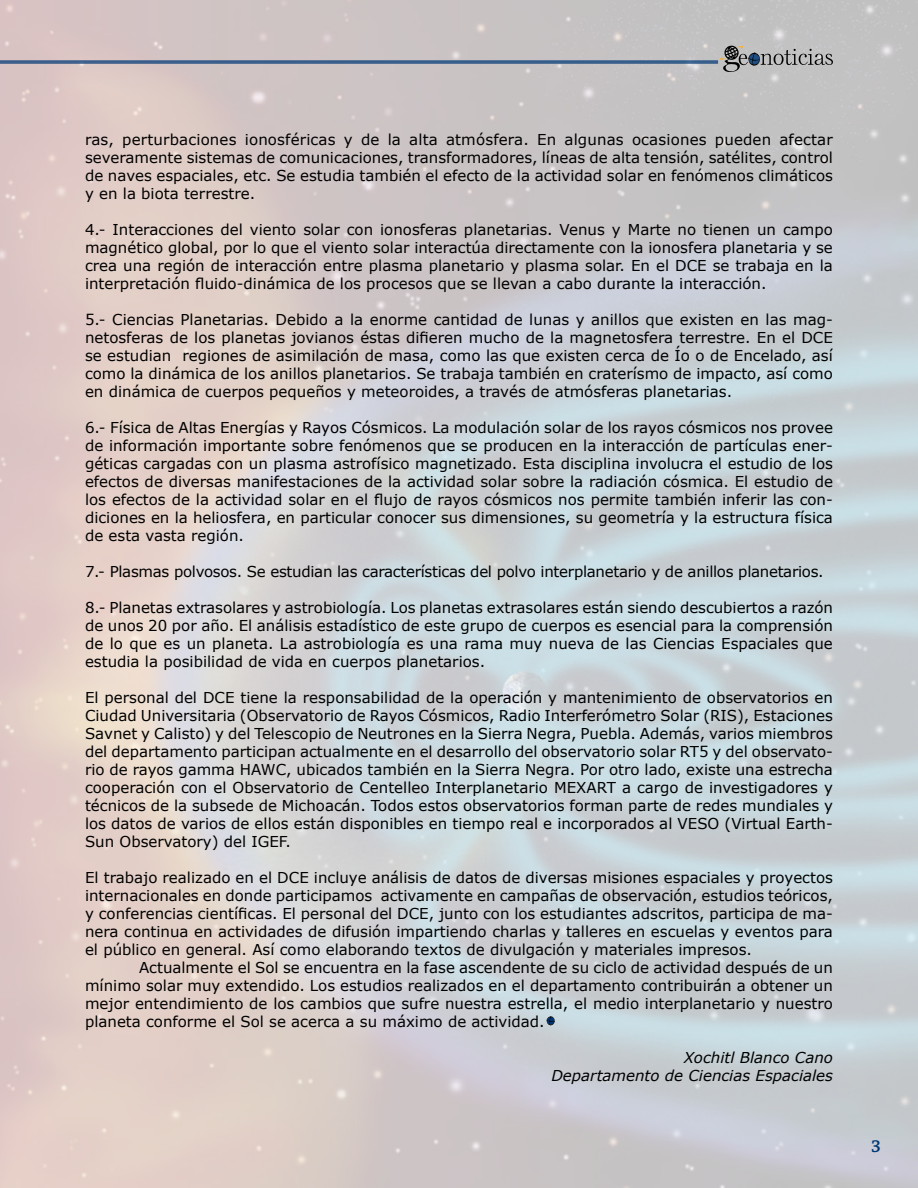
<style>
.page{position:relative;width:918px;height:1188px;background:#fff}
.page>*{position:absolute;margin:0;border:0;box-sizing:border-box;transform-origin:0 0}
.t1{font:600 18px "Chaparral Pro";color:#003876}
.t2{font:15px/18px "Verdana";color:#000;text-align:justify}
.t3{font:15px "Verdana";letter-spacing:-.02em;color:#000}
.t4{font:italic 15px/18px "Verdana";color:#000;text-align:right}
</style>
<div class="page">
<img style="left:0;top:0;width:918px;height:1188px">
<hr style="left:0;top:61px;width:718px;height:1px;background:#003876">
<hr style="left:0;top:62px;width:718px;height:1px;background:#003876">
<hr style="left:0;top:63px;width:718px;height:1px;background:#003876">
<svg style="left:719px;top:45px;width:114px;height:27px;background:#9f9fa0"></svg>
<svg style="left:546px;top:1016px;width:10px;height:11px"></svg>
<p class="t2" style="left:85px;top:130px;width:749px">ras, perturbaciones ionosféricas y de la alta atmósfera. En algunas ocasiones pueden afectar severamente sistemas de comunicaciones, transformadores, líneas de alta tensión, satélites, control de naves espaciales, etc. Se estudia también el efecto de la actividad solar en fenómenos climáticos y en la biota terrestre.</p>
<p class="t2" style="left:85px;top:220px;width:749px">4.- Interacciones del viento solar con ionosferas planetarias. Venus y Marte no tienen un campo magnético global, por lo que el viento solar interactúa directamente con la ionosfera planetaria y se crea una región de interacción entre plasma planetario y plasma solar. En el DCE se trabaja en la interpretación fluido-dinámica de los procesos que se llevan a cabo durante la interacción.</p>
<p class="t2" style="left:85px;top:310px;width:749px">5.- Ciencias Planetarias. Debido a la enorme cantidad de lunas y anillos que existen en las mag&shy;netosferas de los planetas jovianos éstas difieren mucho de la magnetosfera terrestre. En el DCE se estudian regiones de asimilación de masa, como las que existen cerca de Ío o de Encelado, así como la dinámica de los anillos planetarios. Se trabaja también en craterísmo de impacto, así como en dinámica de cuerpos pequeños y meteoroides, a través de atmósferas planetarias.</p>
<p class="t2" style="left:85px;top:418px;width:749px">6.- Física de Altas Energías y Rayos Cósmicos. La modulación solar de los rayos cósmicos nos provee de información importante sobre fenómenos que se producen en la interacción de partículas ener&shy;géticas cargadas con un plasma astrofísico magnetizado. Esta disciplina involucra el estudio de los efectos de diversas manifestaciones de la actividad solar sobre la radiación cósmica. El estudio de los efectos de la actividad solar en el flujo de rayos cósmicos nos permite también inferir las con&shy;diciones en la heliosfera, en particular conocer sus dimensiones, su geometría y la estructura física de esta vasta región.</p>
<p class="t3" style="left:85px;top:562px;width:740px">7.- Plasmas polvosos. Se estudian las características del polvo interplanetario y de anillos planetarios.</p>
<p class="t2" style="left:85px;top:598px;width:750px">8.- Planetas extrasolares y astrobiología. Los planetas extrasolares están siendo descubiertos a razón de unos 20 por año. El análisis estadístico de este grupo de cuerpos es esencial para la comprensión de lo que es un planeta. La astrobiología es una rama muy nueva de las Ciencias Espaciales que estudia la posibilidad de vida en cuerpos planetarios.</p>
<p class="t2" style="left:85px;top:688px;width:749px">El personal del DCE tiene la responsabilidad de la operación y mantenimiento de observatorios en Ciudad Universitaria (Observatorio de Rayos Cósmicos, Radio Interferómetro Solar (RIS), Estaciones Savnet y Calisto) y del Telescopio de Neutrones en la Sierra Negra, Puebla. Además, varios miembros del departamento participan actualmente en el desarrollo del observatorio solar RT5 y del observato&shy;rio de rayos gamma HAWC, ubicados también en la Sierra Negra. Por otro lado, existe una estrecha cooperación con el Observatorio de Centelleo Interplanetario MEXART a cargo de investigadores y técnicos de la subsede de Michoacán. Todos estos observatorios forman parte de redes mundiales y los datos de varios de ellos están disponibles en tiempo real e incorporados al VESO (Virtual Earth-Sun Observatory) del IGEF.</p>
<p class="t2" style="left:85px;top:868px;width:749px">El trabajo realizado en el DCE incluye análisis de datos de diversas misiones espaciales y proyectos internacionales en donde participamos activamente en campañas de observación, estudios teóricos, y conferencias científicas. El personal del DCE, junto con los estudiantes adscritos, participa de ma&shy;nera continua en actividades de difusión impartiendo charlas y talleres en escuelas y eventos para el público en general. Así como elaborando textos de divulgación y materiales impresos.</p>
<p class="t2" style="left:85px;top:958px;width:749px;text-indent:54px">Actualmente el Sol se encuentra en la fase ascendente de su ciclo de actividad después de un mínimo solar muy extendido. Los estudios realizados en el departamento contribuirán a obtener un mejor entendimiento de los cambios que sufre nuestra estrella, el medio interplanetario y nuestro planeta conforme el Sol se acerca a su máximo de actividad.</p>
<p class="t4" style="left:551px;top:1048px;width:283px">Xochitl Blanco Cano<br>Departamento de Ciencias Espaciales</p>
<p class="t1" style="left:871px;top:1136px;width:11px">3</p>
</div>
